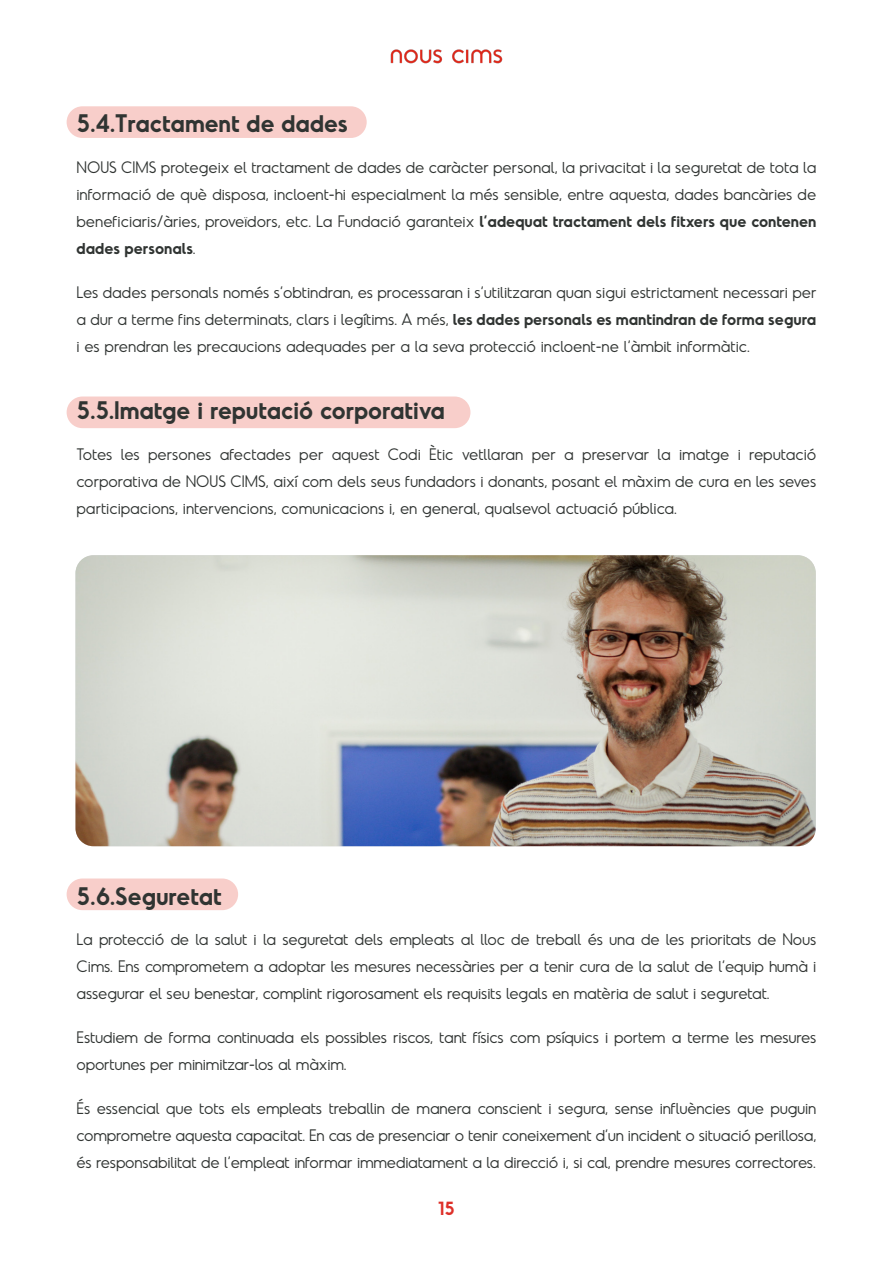
<style>
.page{position:relative;width:893px;height:1263px;background:#fff}
.page>*{position:absolute;margin:0;border:0;box-sizing:border-box;transform-origin:0 0}
.t1{font:600 24px "Odudo";color:#303432}
.t2{font:600 18px "Odudo";color:#de3029}
.texto_general{font:300 15.75px/27px "Odudo";letter-spacing:-.01em;color:#303432;text-align:justify}
.s1{font-weight:600}
</style>
<div class="page">
<img style="left:391px;top:49px;width:111px;height:15px">
<div style="left:67px;top:396px;width:403px;height:32px;background:#f8ceca;border-radius:16px"></div>
<div style="left:67px;top:106px;width:300px;height:32px;background:#f8ceca;border-radius:16px"></div>
<div style="left:67px;top:878px;width:171px;height:32px;background:#f8ceca;border-radius:16px"></div>
<img style="left:75px;top:555px;width:741px;height:291px">
<p class="t1" style="left:77px;top:108px;width:273px">5.4.Tractament de dades</p>
<p class="texto_general" style="left:77px;top:153px;width:741px">NOUS CIMS protegeix el tractament de dades de caràcter personal, la privacitat i la seguretat de tota la informació de què disposa, incloent-hi especialment la més sensible, entre aquesta, dades bancàries de beneficiaris/àries, proveïdors, etc. La Fundació garanteix <span class="s1">l’adequat tractament dels fitxers que contenen dades personals</span>.</p>
<p class="texto_general" style="left:77px;top:278px;width:741px">Les dades personals només s’obtindran, es processaran i s’utilitzaran quan sigui estrictament necessari per a dur a terme fins determinats, clars i legítims. A més, <span class="s1">les dades personals es mantindran de forma segura </span>i es prendran les precaucions adequades per a la seva protecció incloent-ne l’àmbit informàtic.</p>
<p class="t1" style="left:77px;top:395px;width:370px">5.5.Imatge i reputació corporativa</p>
<p class="texto_general" style="left:77px;top:440px;width:741px">Totes les persones afectades per aquest Codi Ètic vetllaran per a preservar la imatge i reputació corporativa de NOUS CIMS, així com dels seus fundadors i donants, posant el màxim de cura en les seves participacions, intervencions, comunicacions i, en general, qualsevol actuació pública.</p>
<p class="t1" style="left:77px;top:880px;width:147px">5.6.Seguretat</p>
<p class="texto_general" style="left:77px;top:926px;width:741px">La protecció de la salut i la seguretat dels empleats al lloc de treball és una de les prioritats de Nous Cims. Ens comprometem a adoptar les mesures necessàries per a tenir cura de la salut de l’equip humà i assegurar el seu benestar, complint rigorosament els requisits legals en matèria de salut i seguretat.</p>
<p class="texto_general" style="left:77px;top:1024px;width:741px">Estudiem de forma continuada els possibles riscos, tant físics com psíquics i portem a terme les mesures oportunes per minimitzar-los al màxim.</p>
<p class="texto_general" style="left:77px;top:1095px;width:741px">És essencial que tots els empleats treballin de manera conscient i segura, sense influències que puguin comprometre aquesta capacitat. En cas de presenciar o tenir coneixement d’un incident o situació perillosa, és responsabilitat de l’empleat informar immediatament a la direcció i, si cal, prendre mesures correctores.</p>
<p class="t2" style="left:438px;top:1197px;width:18px">15</p>
</div>
